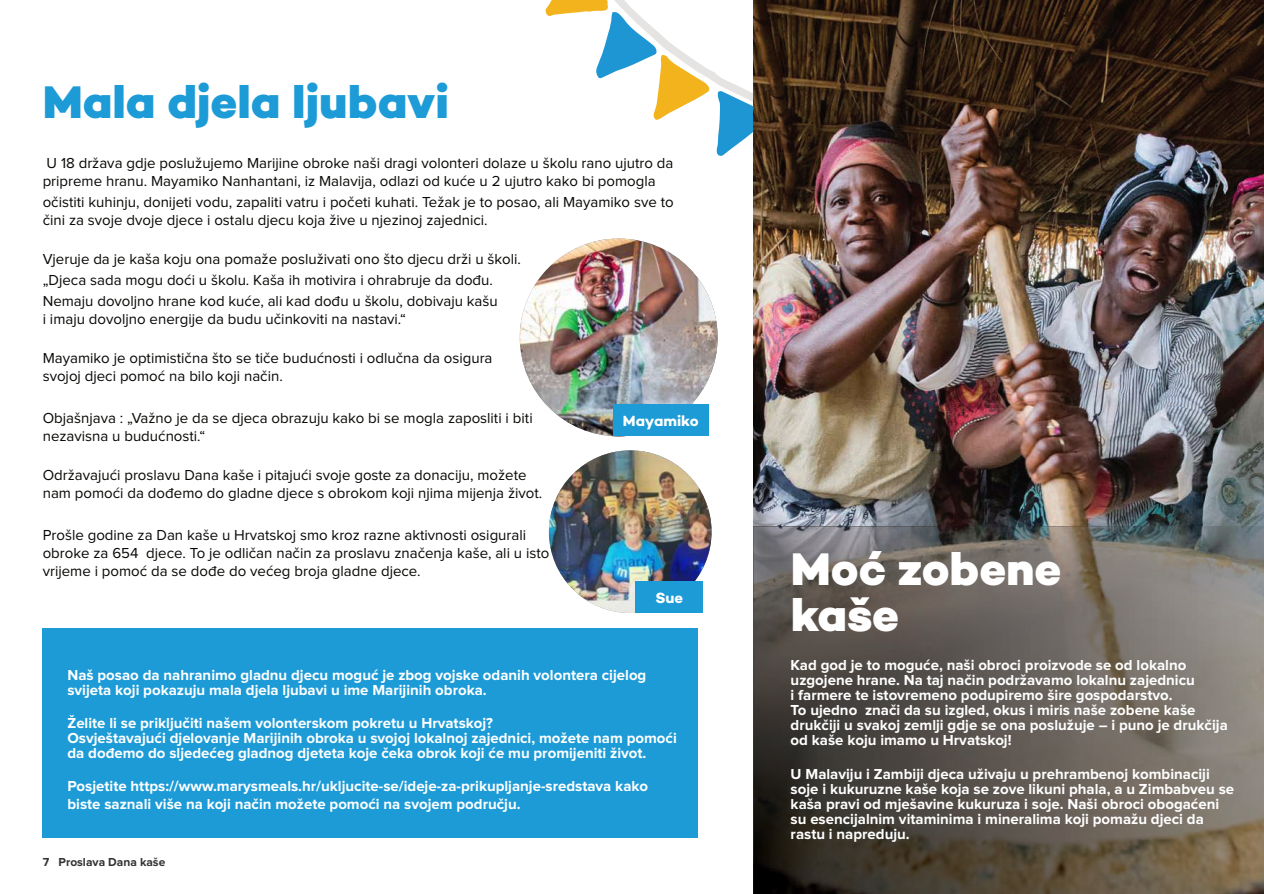
<style>
.page{position:relative;width:1264px;height:894px;background:#fff}
.page>*{position:absolute;margin:0;border:0;box-sizing:border-box;transform-origin:0 0}
.t1{font:800 46.5px "Campton";color:#1c9bd7}
.t2{font:800 46.5px/46.5px "Campton";letter-spacing:-.005em;color:#fff}
.t3{font:15px/18px "Proxima Nova";color:#080704}
.t4{font:700 15px/15px "Proxima Nova";color:#fff}
.t5{font:700 15px "Campton";color:#fff}
.t6{font:700 12px "Proxima Nova";color:#343231}
</style>
<div class="page">
<svg style="left:545px;top:0;width:208px;height:156px"></svg>
<img style="left:753px;top:0;width:510px;height:526px">
<img style="left:753px;top:526px;width:510px;height:367px">
<div style="left:43px;top:628px;width:654px;height:209px;background:#1c9bd7"></div>
<img style="left:519px;top:238px;width:198px;height:198px;border-radius:50%">
<div style="left:612px;top:404px;width:96px;height:32px;background:#1c9bd7"></div>
<img style="left:549px;top:450px;width:162px;height:163px;border-radius:50%">
<div style="left:635px;top:581px;width:68px;height:32px;background:#1c9bd7"></div>
<h1 class="t1" style="left:43px;top:81px;width:407px">Mala djela ljubavi</h1>
<p class="t3" style="left:43px;top:154px;width:632px">U 18 država gdje poslužujemo Marijine obroke naši dragi volonteri dolaze u školu rano ujutro da pripreme hranu. Mayamiko Nanhantani, iz Malavija, odlazi od kuće u 2 ujutro kako bi pomogla</p>
<p class="t3" style="left:43px;top:193px;width:632px">očistiti kuhinju, donijeti vodu, zapaliti vatru i početi kuhati. Težak je to posao, ali Mayamiko sve to čini za svoje dvoje djece i ostalu djecu koja žive u njezinoj zajednici.</p>
<p class="t3" style="left:43px;top:249px;width:480px;line-height:21px">Vjeruje da je kaša koju ona pomaže posluživati ono što djecu drži u školi. „Djeca sada mogu doći u školu. Kaša ih motivira i ohrabruje da dođu.<br>Nemaju dovoljno hrane kod kuće, ali kad dođu u školu, dobivaju kašu</p>
<p class="t3" style="left:43px;top:310px;width:365px">i imaju dovoljno energije da budu učinkoviti na nastavi.“</p>
<p class="t3" style="left:43px;top:349px;width:451px">Mayamiko je optimistična što se tiče budućnosti i odlučna da osigura svojoj djeci pomoć na bilo koji način.</p>
<p class="t3" style="left:43px;top:409px;width:491px">Objašnjava : „Važno je da se djeca obrazuju kako bi se mogla zaposliti i biti nezavisna u budućnosti.“</p>
<p class="t3" style="left:43px;top:466px;width:501px">Održavajući proslavu Dana kaše i pitajući svoje goste za donaciju, možete nam pomoći da dođemo do gladne djece s obrokom koji njima mijenja život.</p>
<p class="t3" style="left:43px;top:526px;width:508px">Prošle godine za Dan kaše u Hrvatskoj smo kroz razne aktivnosti osigurali obroke za 654 djece. To je odličan način za proslavu značenja kaše, ali u isto vrijeme i pomoć da se dođe do većeg broja gladne djece.</p>
<p class="t5" style="left:622px;top:414px;width:77px">Mayamiko</p>
<p class="t5" style="left:655px;top:591px;width:29px">Sue</p>
<p class="t4" style="left:67px;top:667px;width:580px">Naš posao da nahranimo gladnu djecu moguć je zbog vojske odanih volontera cijelog svijeta koji pokazuju mala djela ljubavi u ime Marijinih obroka.</p>
<p class="t4" style="left:67px;top:715px;width:610px">Želite li se priključiti našem volonterskom pokretu u Hrvatskoj?<br>Osvještavajući djelovanje Marijinih obroka u svojoj lokalnoj zajednici, možete nam pomoći da dođemo do sljedećeg gladnog djeteta koje čeka obrok koji će mu promijeniti život.</p>
<p class="t4" style="left:67px;top:777px;width:582px;line-height:18px">Posjetite https://www.marysmeals.hr/ukljucite-se/ideje-za-prikupljanje-sredstava kako biste saznali više na koji način možete pomoći na svojem području.</p>
<p class="t6" style="left:43px;top:856px;width:124px">7 Proslava Dana kaše</p>
<h1 class="t2" style="left:790px;top:551px;width:272px">Moć zobene kaše</h1>
<p class="t4" style="left:790px;top:658px;width:438px">Kad god je to moguće, naši obroci proizvode se od lokalno uzgojene hrane. Na taj način podržavamo lokalnu zajednicu<br>i farmere te istovremeno podupiremo šire gospodarstvo.<br>To ujedno znači da su izgled, okus i miris naše zobene kaše drukčiji u svakoj zemlji gdje se ona poslužuje – i puno je drukčija od kaše koju imamo u Hrvatskoj!</p>
<p class="t4" style="left:790px;top:766px;width:445px">U Malaviju i Zambiji djeca uživaju u prehrambenoj kombinaciji soje i kukuruzne kaše koja se zove likuni phala, a u Zimbabveu se kaša pravi od mješavine kukuruza i soje. Naši obroci obogaćeni su esencijalnim vitaminima i mineralima koji pomažu djeci da rastu i napreduju.</p>
</div>
